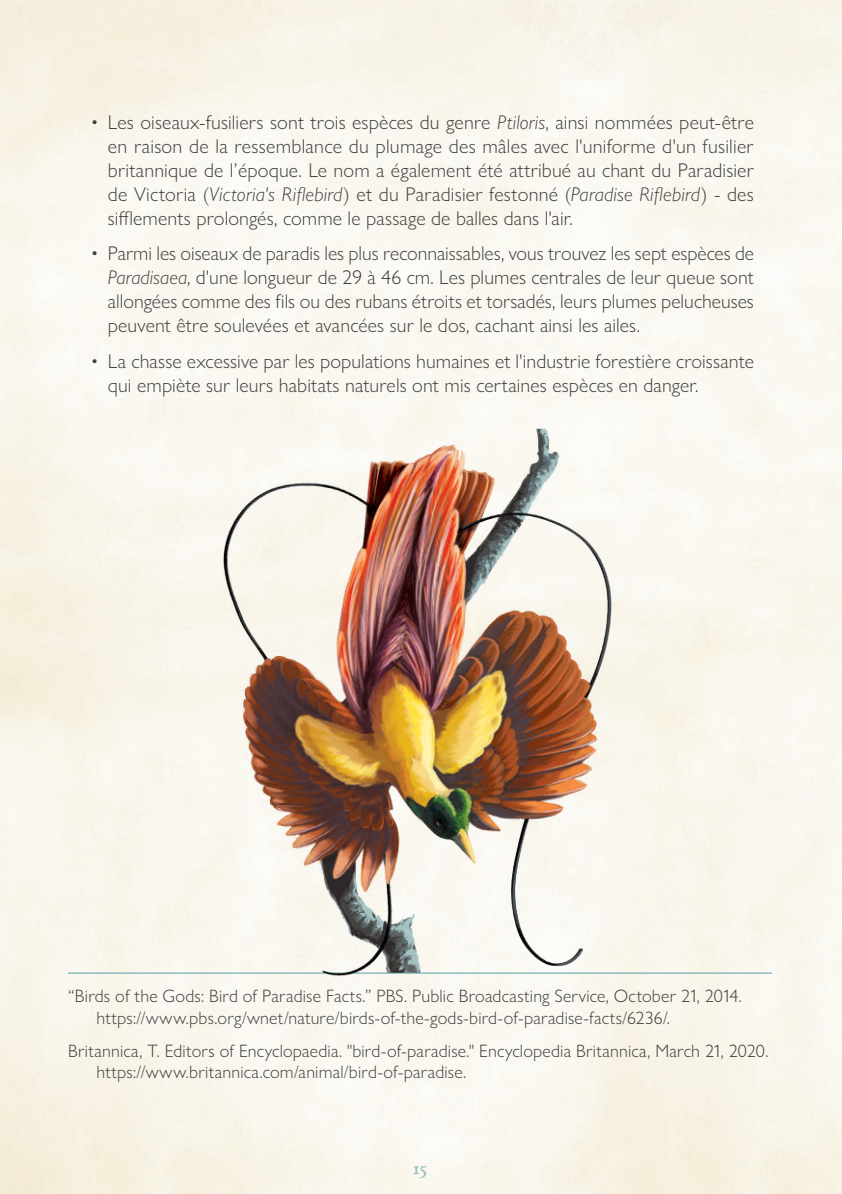
<style>
.page{position:relative;width:842px;height:1194px;background:#fff}
.page>*{position:absolute;margin:0;border:0;box-sizing:border-box;transform-origin:0 0}
.t1{font:300 20px/24px "Gill Sans Nova";letter-spacing:.005em;color:#3e3e3f;text-align:justify}
.t2{font:20px "P22 Stickley Pro Text";color:#8abfbe}
.t3{font:300 18px/21.6px "Gill Sans Nova";letter-spacing:.01em;color:#3e3e3f}
.s1{font-style:italic}
.s2{font-family:"Acumin Variable Concept";font-weight:400;font-size:18.4px}
</style>
<div class="page">
<hr style="left:68px;top:972px;width:703px;height:2px;background:#8abfbe">
<img style="left:216px;top:419px;width:408px;height:570px">
<svg style="left:838px;top:1190px;width:4px;height:4px"></svg>
<p class="t1" style="left:108px;top:110px;width:647px;text-indent:-17px">• Les oiseaux-fusiliers sont trois espèces du genre <span class="s1">Ptiloris</span>, ainsi nommées peut-être en raison de la ressemblance du plumage des mâles avec l'uniforme d'un fusilier britannique de l’époque. Le nom a également été attribué au chant du Paradisier de Victoria (<span class="s1">Victoria's Riflebird</span>) et du Paradisier festonné (<span class="s1">Paradise Riflebird</span>) - des sifflements prolongés, comme le passage de balles dans l'air.</p>
<p class="t1" style="left:108px;top:241px;width:647px;text-indent:-17px">• Parmi les oiseaux de paradis les plus reconnaissables, vous trouvez les sept espèces de <span class="s1">Paradisaea</span>, d'une longueur de 29 à 46 cm. Les plumes centrales de leur queue sont allongées comme des fils ou des rubans étroits et torsadés, leurs plumes pelucheuses peuvent être soulevées et avancées sur le dos, cachant ainsi les ailes.</p>
<p class="t1" style="left:108px;top:349px;width:647px;text-indent:-17px">• La chasse excessive par les populations humaines et l'industrie forestière croissante qui empiète sur leurs habitats naturels ont mis certaines espèces en danger.</p>
<p class="t3" style="left:96px;top:985px;width:646px;text-indent:-28px">“Birds of the Gods: Bird of Paradise Facts.” PBS. Public Broadcasting Service, October 2<span class="s2">1</span>, 20<span class="s2">1</span>4. https://www.pbs.org/wnet/nature/birds-of-the-gods-bird-of-paradise-facts/6236/.</p>
<p class="t3" style="left:96px;top:1040px;width:673px;text-indent:-28px">Britannica, T. Editors of Encyclopaedia. "bird-of-paradise." Encyclopedia Britannica, March 2<span class="s2">1</span>, 2020. https://www.britannica.com/animal/bird-of-paradise.</p>
<p class="t2" style="left:412px;top:1156px;width:16px">15</p>
</div>
